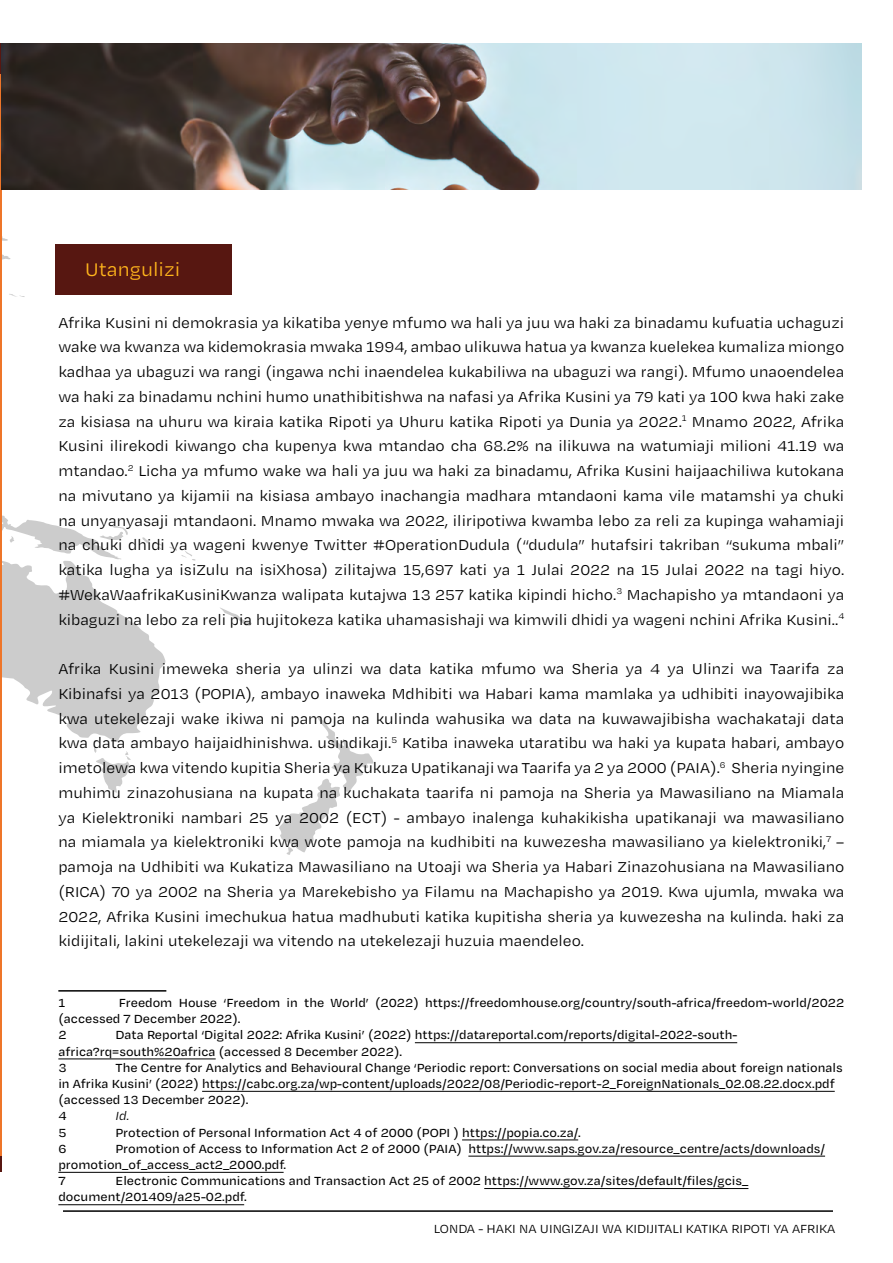
<style>
.page{position:relative;width:893px;height:1263px;background:#fff}
.page>*{position:absolute;margin:0;border:0;box-sizing:border-box;transform-origin:0 0}
.t1{font:21px "Degular Text";color:#ffb51c}
.t2{font:16.5px/24.8px "Degular Text";color:#000;text-align:justify}
.t3{font:500 13.5px/16.2px "Degular Text";color:#000}
.t4{font:13.5px "Degular Text";color:#000}
.t5{font:italic 13.5px "Degular Text";color:#000}
</style>
<div class="page">
<hr style="left:63px;top:1210px;width:770px;height:2px;background:#000">
<svg style="left:1px;top:202px;width:373px;height:654px"></svg>
<hr style="left:0;top:43px;width:1px;height:1113px;background:#ee7529">
<div style="left:55px;top:244px;width:177px;height:50px;background:#571711"></div>
<hr style="left:0;top:43px;width:1px;height:30px;background:#571711">
<svg style="left:0;top:1156px;width:1px;height:15px"></svg>
<img style="left:1px;top:43px;width:861px;height:146px">
<hr style="left:58px;top:990px;width:108px;height:1px;background:#000">
<hr style="left:415px;top:1042px;width:322px;height:1px;background:#000">
<hr style="left:58px;top:1058px;width:158px;height:1px;background:#000">
<hr style="left:202px;top:1091px;width:633px;height:1px;background:#000">
<hr style="left:462px;top:1139px;width:116px;height:1px;background:#000">
<hr style="left:468px;top:1156px;width:357px;height:1px;background:#000">
<hr style="left:58px;top:1172px;width:226px;height:1px;background:#000">
<hr style="left:484px;top:1188px;width:264px;height:1px;background:#000">
<hr style="left:58px;top:1204px;width:186px;height:1px;background:#000">
<p class="t1" style="left:85px;top:256px;width:97px">Utangulizi</p>
<p class="t2" style="left:58px;top:309px;width:787px">Afrika Kusini ni demokrasia ya kikatiba yenye mfumo wa hali ya juu wa haki za binadamu kufuatia uchaguzi wake wa kwanza wa kidemokrasia mwaka 1994, ambao ulikuwa hatua ya kwanza kuelekea kumaliza miongo kadhaa ya ubaguzi wa rangi (ingawa nchi inaendelea kukabiliwa na ubaguzi wa rangi). Mfumo unaoendelea wa haki za binadamu nchini humo unathibitishwa na nafasi ya Afrika Kusini ya 79 kati ya 100 kwa haki zake za kisiasa na uhuru wa kiraia katika Ripoti ya Uhuru katika Ripoti ya Dunia ya 2022.<sup>1</sup> Mnamo 2022, Afrika Kusini ilirekodi kiwango cha kupenya kwa mtandao cha 68.2% na ilikuwa na watumiaji milioni 41.19 wa mtandao.<sup>2</sup> Licha ya mfumo wake wa hali ya juu wa haki za binadamu, Afrika Kusini haijaachiliwa kutokana na mivutano ya kijamii na kisiasa ambayo inachangia madhara mtandaoni kama vile matamshi ya chuki na unyanyasaji mtandaoni. Mnamo mwaka wa 2022, iliripotiwa kwamba lebo za reli za kupinga wahamiaji na chuki dhidi ya wageni kwenye Twitter #OperationDudula (“dudula” hutafsiri takriban “sukuma mbali” katika lugha ya isiZulu na isiXhosa) zilitajwa 15,697 kati ya 1 Julai 2022 na 15 Julai 2022 na tagi hiyo. #WekaWaafrikaKusiniKwanza walipata kutajwa 13 257 katika kipindi hicho.<sup>3</sup> Machapisho ya mtandaoni ya kibaguzi na lebo za reli pia hujitokeza katika uhamasishaji wa kimwili dhidi ya wageni nchini Afrika Kusini..<sup>4</sup></p>
<p class="t2" style="left:58px;top:656px;width:787px">Afrika Kusini imeweka sheria ya ulinzi wa data katika mfumo wa Sheria ya 4 ya Ulinzi wa Taarifa za Kibinafsi ya 2013 (POPIA), ambayo inaweka Mdhibiti wa Habari kama mamlaka ya udhibiti inayowajibika kwa utekelezaji wake ikiwa ni pamoja na kulinda wahusika wa data na kuwawajibisha wachakataji data kwa data ambayo haijaidhinishwa. usindikaji.<sup>5</sup> Katiba inaweka utaratibu wa haki ya kupata habari, ambayo imetolewa kwa vitendo kupitia Sheria ya Kukuza Upatikanaji wa Taarifa ya 2 ya 2000 (PAIA).<sup>6</sup> Sheria nyingine muhimu zinazohusiana na kupata na kuchakata taarifa ni pamoja na Sheria ya Mawasiliano na Miamala ya Kielektroniki nambari 25 ya 2002 (ECT) - ambayo inalenga kuhakikisha upatikanaji wa mawasiliano na miamala ya kielektroniki kwa wote pamoja na kudhibiti na kuwezesha mawasiliano ya kielektroniki,<sup>7</sup> – pamoja na Udhibiti wa Kukatiza Mawasiliano na Utoaji wa Sheria ya Habari Zinazohusiana na Mawasiliano (RICA) 70 ya 2002 na Sheria ya Marekebisho ya Filamu na Machapisho ya 2019. Kwa ujumla, mwaka wa 2022, Afrika Kusini imechukua hatua madhubuti katika kupitisha sheria ya kuwezesha na kulinda. haki za kidijitali, lakini utekelezaji wa vitendo na utekelezaji huzuia maendeleo.</p>
<p class="t3" style="left:58px;top:994px;width:787px;text-indent:60px">Freedom House ‘Freedom in the World’ (2022) https://freedomhouse.org/country/south-africa/freedom-world/2022 (accessed 7 December 2022).<br>2</p>
<p class="t3" style="left:58px;top:994px;width:8px">1</p>
<p class="t3" style="left:58px;top:1026px;width:680px;text-indent:57px">Data Reportal ‘Digital 2022: Afrika Kusini’ (2022) https://datareportal.com/reports/digital-2022-south&shy;africa?rq=south%20africa (accessed 8 December 2022).<br>3</p>
<p class="t3" style="left:58px;top:1059px;width:786px;text-indent:57px">The Centre for Analytics and Behavioural Change ‘Periodic report: Conversations on social media about foreign nationals in Afrika Kusini’ (2022) https://cabc.org.za/wp-content/uploads/2022/08/Periodic-report-2_ForeignNationals_02.08.22.docx.pdf (accessed 13 December 2022).<br>4</p>
<p class="t5" style="left:116px;top:1108px;width:15px">Id.</p>
<p class="t3" style="left:58px;top:1124px;width:10px">5</p>
<p class="t3" style="left:116px;top:1124px;width:467px">Protection of Personal Information Act 4 of 2000 (POPI ) https://popia.co.za/.</p>
<p class="t3" style="left:58px;top:1140px;width:10px">6</p>
<p class="t3" style="left:58px;top:1140px;width:768px;text-indent:57px">Promotion of Access to Information Act 2 of 2000 (PAIA) https://www.saps.gov.za/resource_centre/acts/downloads/ promotion_of_access_act2_2000.pdf.<br>7</p>
<p class="t3" style="left:58px;top:1172px;width:692px;text-indent:57px">Electronic Communications and Transaction Act 25 of 2002 https://www.gov.za/sites/default/files/gcis_ document/201409/a25-02.pdf.</p>
<p class="t4" style="left:434px;top:1220px;width:403px">LONDA - HAKI NA UINGIZAJI WA KIDIJITALI KATIKA RIPOTI YA AFRIKA</p>
</div>
